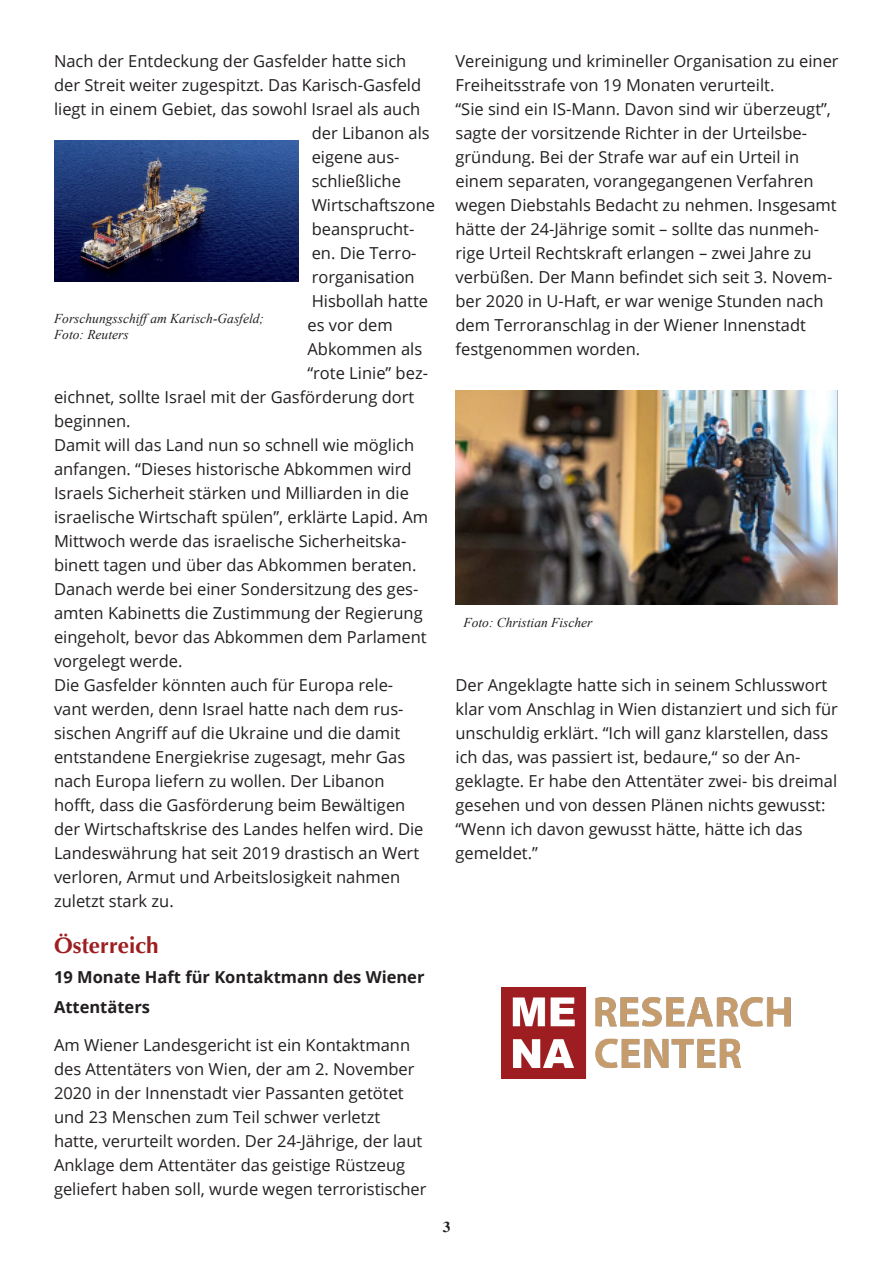
<style>
.page{position:relative;width:893px;height:1263px;background:#fff}
.page>*{position:absolute;margin:0;border:0;box-sizing:border-box;transform-origin:0 0}
.t1{font:700 22.5px "Optima";color:#9e1d21}
.t2{font:18px "entezar";color:#231f20}
.t3{font:16.5px/24px "Open Sans";color:#231f20}
.t4{font:700 16.5px/30px "Open Sans";color:#231f20}
.t5{font:italic 13.5px "Times New Roman";color:#231f20}
</style>
<div class="page">
<img style="left:54px;top:140px;width:245px;height:142px">
<img style="left:501px;top:988px;width:290px;height:90px">
<img style="left:455px;top:390px;width:383px;height:215px">
<p class="t3" style="left:54px;top:48px;width:354px">Nach der Entdeckung der Gasfelder hatte sich</p>
<p class="t3" style="left:54px;top:72px;width:369px">der Streit weiter zugespitzt. Das Karisch-Gasfeld</p>
<p class="t3" style="left:54px;top:96px;width:368px">liegt in einem Gebiet, das sowohl Israel als auch</p>
<p class="t3" style="left:312px;top:120px;width:120px">der Libanon als</p>
<p class="t3" style="left:312px;top:144px;width:89px">eigene aus-</p>
<p class="t3" style="left:312px;top:168px;width:91px">schließliche</p>
<p class="t3" style="left:312px;top:192px;width:125px">Wirtschaftszone</p>
<p class="t3" style="left:312px;top:216px;width:104px">beansprucht-</p>
<p class="t3" style="left:312px;top:240px;width:106px">en. Die Terro-</p>
<p class="t3" style="left:312px;top:264px;width:105px">rorganisation</p>
<p class="t3" style="left:312px;top:288px;width:118px">Hisbollah hatte</p>
<p class="t3" style="left:307px;top:312px;width:87px">es vor dem</p>
<p class="t3" style="left:307px;top:336px;width:116px">Abkommen als</p>
<p class="t3" style="left:307px;top:360px;width:122px">“rote Linie” bez-</p>
<p class="t3" style="left:54px;top:384px;width:362px">eichnet, sollte Israel mit der Gasförderung dort</p>
<p class="t3" style="left:54px;top:408px;width:78px">beginnen.</p>
<p class="t3" style="left:54px;top:432px;width:376px">Damit will das Land nun so schnell wie möglich anfangen. “Dieses historische Abkommen wird Israels Sicherheit stärken und Milliarden in die israelische Wirtschaft spülen”, erklärte Lapid. Am Mittwoch werde das israelische Sicherheitska&shy;binett tagen und über das Abkommen beraten.<br>Danach werde bei einer Sondersitzung des ges&shy;amten Kabinetts die Zustimmung der Regierung eingeholt, bevor das Abkommen dem Parlament vorgelegt werde.</p>
<p class="t3" style="left:54px;top:672px;width:371px">Die Gasfelder könnten auch für Europa rele&shy;vant werden, denn Israel hatte nach dem rus&shy;sischen Angriff auf die Ukraine und die damit entstandene Energiekrise zugesagt, mehr Gas nach Europa liefern zu wollen. Der Libanon hofft, dass die Gasförderung beim Bewältigen der Wirtschaftskrise des Landes helfen wird. Die Landeswährung hat seit 2019 drastisch an Wert verloren, Armut und Arbeitslosigkeit nahmen zuletzt stark zu.</p>
<p class="t5" style="left:54px;top:309px;width:211px">Forschungsschiff am Karisch-Gasfeld;</p>
<p class="t5" style="left:54px;top:326px;width:76px">Foto: Reuters</p>
<p class="t3" style="left:455px;top:48px;width:385px">Vereinigung und krimineller Organisation zu einer<br>Freiheitsstrafe von 19 Monaten verurteilt.</p>
<p class="t3" style="left:455px;top:96px;width:383px">“Sie sind ein IS-Mann. Davon sind wir überzeugt”, sagte der vorsitzende Richter in der Urteilsbe&shy;gründung. Bei der Strafe war auf ein Urteil in einem separaten, vorangegangenen Verfahren wegen Diebstahls Bedacht zu nehmen. Insgesamt hätte der 24-Jährige somit – sollte das nunmeh&shy;rige Urteil Rechtskraft erlangen – zwei Jahre zu verbüßen. Der Mann befindet sich seit 3. Novem&shy;ber 2020 in U-Haft, er war wenige Stunden nach dem Terroranschlag in der Wiener Innenstadt festgenommen worden.</p>
<p class="t5" style="left:463px;top:613px;width:131px">Foto: Christian Fischer</p>
<p class="t3" style="left:455px;top:672px;width:384px">Der Angeklagte hatte sich in seinem Schlusswort klar vom Anschlag in Wien distanziert und sich für unschuldig erklärt. “Ich will ganz klarstellen, dass ich das, was passiert ist, bedaure,“ so der An&shy;geklagte. Er habe den Attentäter zwei- bis dreimal gesehen und von dessen Plänen nichts gewusst: “Wenn ich davon gewusst hätte, hätte ich das gemeldet.”</p>
<p class="t1" style="left:54px;top:932px;width:106px">Österreich</p>
<p class="t4" style="left:54px;top:962px;width:372px">19 Monate Haft für Kontaktmann des Wiener<br>Attentäters</p>
<p class="t3" style="left:54px;top:1032px;width:374px">Am Wiener Landesgericht ist ein Kontaktmann des Attentäters von Wien, der am 2. November 2020 in der Innenstadt vier Passanten getötet und 23 Menschen zum Teil schwer verletzt hatte, verurteilt worden. Der 24-Jährige, der laut Anklage dem Attentäter das geistige Rüstzeug geliefert haben soll, wurde wegen terroristischer</p>
<p class="t2" style="left:443px;top:1215px;width:9px">3</p>
</div>
